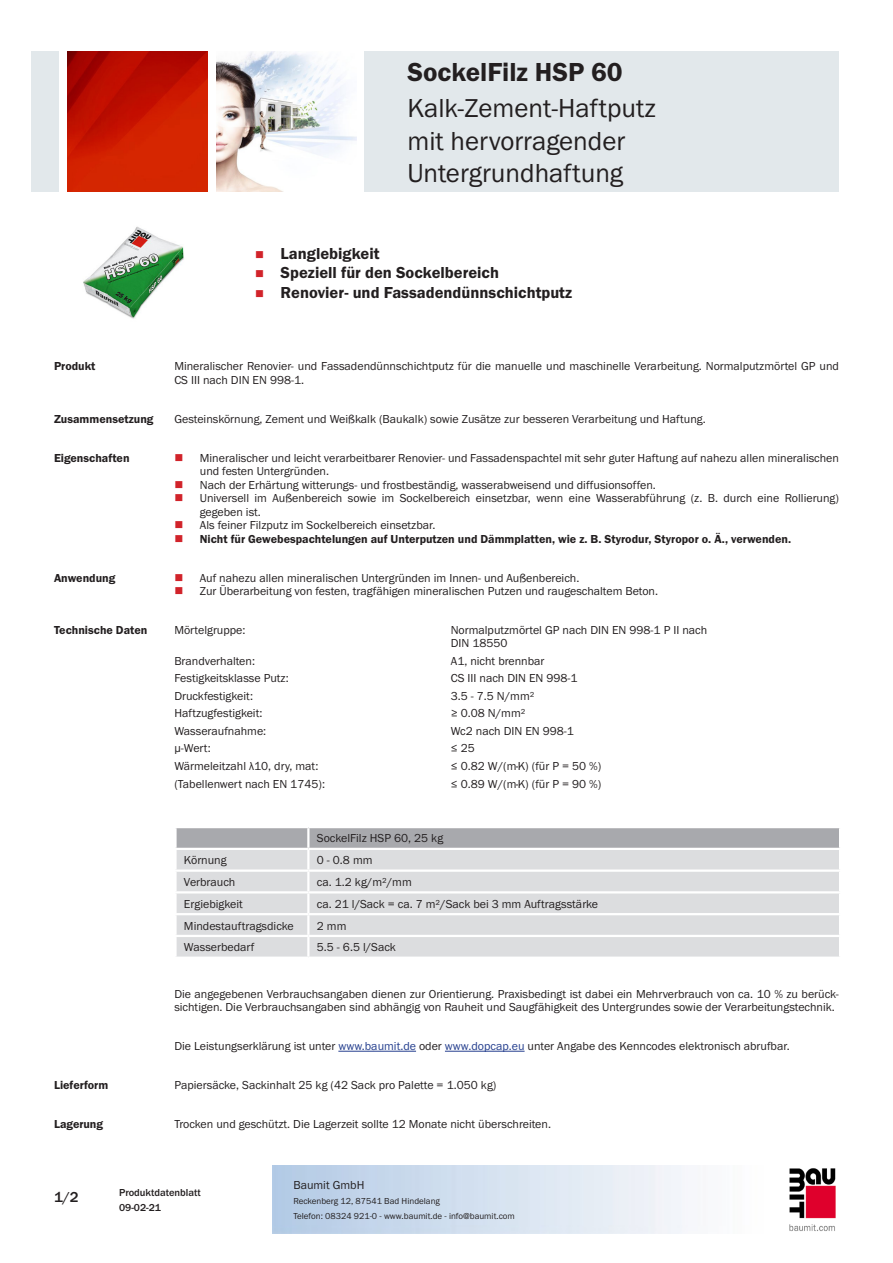
<style>
.page{position:relative;width:893px;height:1263px;background:#fff}
.page>*{position:absolute;margin:0;border:0;box-sizing:border-box;transform-origin:0 0}
.PDS_Produktname_Land{font:27px/32.4px "BM Franklin Gothic URW Boo";color:#231f20}
.PDS_Produktname{font:27px "BM Franklin Gothic URW Dem";color:#231f20}
.t1{font:16.5px "BM Franklin Gothic URW Dem";color:#231f20}
.t2{font:500 15px "BM Franklin Gothic URW";color:#231f20}
.PDS_Standard{font:12px/13.5px "BM Franklin Gothic URW Boo";color:#231f20}
.PDS_Standard_linksbü{font:12px/13.5px "BM Franklin Gothic URW Boo";color:#231f20}
.PDS_Header{font:12px "BM Franklin Gothic URW Dem";color:#231f20}
.t3{font:500 10.5px/15px "BM Franklin Gothic URW";color:#231f20}
.t4{font:9px/15px "BM Franklin Gothic URW Boo";color:#231f20}
.s1{color:#253f8e}
</style>
<div class="page">
<img style="left:789px;top:1168px;width:47px;height:63px">
<div style="left:32px;top:51px;width:27px;height:140px;background:#e2e8eb"></div>
<img style="left:68px;top:52px;width:140px;height:139px">
<img style="left:216px;top:51px;width:141px;height:140px">
<div style="left:365px;top:51px;width:474px;height:140px;background:#e2e8eb"></div>
<img style="left:83px;top:226px;width:101px;height:93px">
<div style="left:177px;top:893px;width:662px;height:63px;background:#dcdddf"></div>
<svg style="left:176px;top:827px;width:664px;height:64px;background:#cfd0d2"></svg>
<hr style="left:307px;top:893px;width:2px;height:20px;background:#fff">
<hr style="left:174px;top:913px;width:134px;height:2px;background:#fff">
<hr style="left:308px;top:913px;width:533px;height:2px;background:#fff">
<hr style="left:307px;top:915px;width:2px;height:20px;background:#fff">
<hr style="left:174px;top:935px;width:134px;height:2px;background:#fff">
<hr style="left:308px;top:935px;width:533px;height:2px;background:#fff">
<svg style="left:307px;top:937px;width:2px;height:19px"></svg>
<hr style="left:338px;top:1051px;width:78px;height:1px;background:#253f8e">
<hr style="left:445px;top:1051px;width:80px;height:1px;background:#253f8e">
<p class="PDS_Produktname" style="left:407px;top:55px;width:217px">SockelFilz HSP 60</p>
<p class="PDS_Produktname_Land" style="left:407px;top:92px;width:250px">Kalk-Zement-Haftputz mit hervorragender<br>Untergrundhaftung</p>
<p class="t1" style="left:281px;top:243px;width:100px">Langlebigkeit</p>
<p class="t1" style="left:281px;top:263px;width:220px">Speziell für den Sockelbereich</p>
<p class="t1" style="left:281px;top:282px;width:293px">Renovier- und Fassadendünnschichtputz</p>
<p class="PDS_Header" style="left:54px;top:359px;width:43px">Produkt</p>
<p class="PDS_Standard" style="left:174px;top:360px;width:666px">Mineralischer Renovier- und Fassadendünnschichtputz für die manuelle und maschinelle Verarbeitung. Normalputzmörtel GP und<br>CS III nach DIN EN 998-1.</p>
<p class="PDS_Header" style="left:54px;top:411px;width:101px">Zusammensetzung</p>
<p class="PDS_Standard" style="left:174px;top:412px;width:533px">Gesteinskörnung, Zement und Weißkalk (Baukalk) sowie Zusätze zur besseren Verarbeitung und Haftung.</p>
<p class="PDS_Header" style="left:54px;top:450px;width:77px">Eigenschaften</p>
<p class="PDS_Standard" style="left:200px;top:451px;width:641px">Mineralischer und leicht verarbeitbarer Renovier- und Fassadenspachtel mit sehr guter Haftung auf nahezu allen mineralischen und festen Untergründen.</p>
<p class="PDS_Standard" style="left:200px;top:478px;width:457px">Nach der Erhärtung witterungs- und frostbeständig, wasserabweisend und diffusionsoffen.</p>
<p class="PDS_Standard" style="left:200px;top:492px;width:641px">Universell im Außenbereich sowie im Sockelbereich einsetzbar, wenn eine Wasserabführung (z. B. durch eine Rollierung) gegeben ist.</p>
<p class="PDS_Standard" style="left:200px;top:519px;width:237px">Als feiner Filzputz im Sockelbereich einsetzbar.</p>
<p class="PDS_Header" style="left:200px;top:531px;width:593px">Nicht für Gewebespachtelungen auf Unterputzen und Dämmplatten, wie z. B. Styrodur, Styropor o. Ä., verwenden.</p>
<p class="PDS_Header" style="left:54px;top:570px;width:63px">Anwendung</p>
<p class="PDS_Standard" style="left:200px;top:571px;width:381px">Auf nahezu allen mineralischen Untergründen im Innen- und Außenbereich.</p>
<p class="PDS_Standard" style="left:200px;top:584px;width:460px">Zur Überarbeitung von festen, tragfähigen mineralischen Putzen und raugeschaltem Beton.</p>
<p class="PDS_Header" style="left:54px;top:622px;width:95px">Technische Daten</p>
<p class="PDS_Standard_linksbü" style="left:174px;top:623px;width:73px">Mörtelgruppe:</p>
<p class="PDS_Standard_linksbü" style="left:451px;top:623px;width:258px">Normalputzmörtel GP nach DIN EN 998-1 P II nach<br>DIN 18550</p>
<p class="PDS_Standard_linksbü" style="left:174px;top:654px;width:82px">Brandverhalten:</p>
<p class="PDS_Standard_linksbü" style="left:451px;top:654px;width:95px">A1, nicht brennbar</p>
<p class="PDS_Standard_linksbü" style="left:174px;top:672px;width:116px">Festigkeitsklasse Putz:</p>
<p class="PDS_Standard_linksbü" style="left:451px;top:672px;width:128px">CS III nach DIN EN 998-1</p>
<p class="PDS_Standard_linksbü" style="left:174px;top:689px;width:80px">Druckfestigkeit:</p>
<p class="PDS_Standard_linksbü" style="left:451px;top:689px;width:85px">3.5 - 7.5 N/mm²</p>
<p class="PDS_Standard_linksbü" style="left:174px;top:707px;width:90px">Haftzugfestigkeit:</p>
<p class="PDS_Standard_linksbü" style="left:451px;top:707px;width:76px">≥ 0.08 N/mm²</p>
<p class="PDS_Standard_linksbü" style="left:174px;top:724px;width:93px">Wasseraufnahme:</p>
<p class="PDS_Standard_linksbü" style="left:451px;top:724px;width:125px">Wc2 nach DIN EN 998-1</p>
<p class="PDS_Standard_linksbü" style="left:174px;top:742px;width:38px">μ-Wert:</p>
<p class="PDS_Standard_linksbü" style="left:451px;top:742px;width:26px">≤ 25</p>
<p class="PDS_Standard_linksbü" style="left:174px;top:759px;width:146px">Wärmeleitzahl λ10, dry, mat:</p>
<p class="PDS_Standard_linksbü" style="left:451px;top:759px;width:152px">≤ 0.82 W/(m·K) (für P = 50 %)</p>
<p class="PDS_Standard_linksbü" style="left:174px;top:777px;width:152px">(Tabellenwert nach EN 1745):</p>
<p class="PDS_Standard_linksbü" style="left:451px;top:777px;width:152px">≤ 0.89 W/(m·K) (für P = 90 %)</p>
<p class="PDS_Standard_linksbü" style="left:317px;top:832px;width:128px">SockelFilz HSP 60, 25 kg</p>
<p class="PDS_Standard_linksbü" style="left:184px;top:854px;width:44px">Körnung</p>
<p class="PDS_Standard_linksbü" style="left:317px;top:854px;width:57px">0 - 0.8 mm</p>
<p class="PDS_Standard_linksbü" style="left:184px;top:875px;width:53px">Verbrauch</p>
<p class="PDS_Standard_linksbü" style="left:317px;top:875px;width:96px">ca. 1.2 kg/m²/mm</p>
<p class="PDS_Standard_linksbü" style="left:184px;top:897px;width:60px">Ergiebigkeit</p>
<p class="PDS_Standard_linksbü" style="left:317px;top:897px;width:283px">ca. 21 l/Sack = ca. 7 m²/Sack bei 3 mm Auftragsstärke</p>
<p class="PDS_Standard_linksbü" style="left:184px;top:919px;width:111px">Mindestauftragsdicke</p>
<p class="PDS_Standard_linksbü" style="left:317px;top:919px;width:31px">2 mm</p>
<p class="PDS_Standard_linksbü" style="left:184px;top:941px;width:72px">Wasserbedarf</p>
<p class="PDS_Standard_linksbü" style="left:317px;top:941px;width:81px">5.5 - 6.5 l/Sack</p>
<p class="PDS_Standard" style="left:174px;top:987px;width:666px">Die angegebenen Verbrauchsangaben dienen zur Orientierung. Praxisbedingt ist dabei ein Mehrverbrauch von ca. 10 % zu berück&shy;sichtigen. Die Verbrauchsangaben sind abhängig von Rauheit und Saugfähigkeit des Untergrundes sowie der Verarbeitungstechnik.</p>
<p class="PDS_Standard" style="left:174px;top:1039px;width:617px">Die Leistungserklärung ist unter <span class="s1">www.baumit.de</span> oder <span class="s1">www.dopcap.eu</span> unter Angabe des Kenncodes elektronisch abrufbar.</p>
<p class="PDS_Header" style="left:54px;top:1077px;width:56px">Lieferform</p>
<p class="PDS_Standard" style="left:174px;top:1078px;width:324px">Papiersäcke, Sackinhalt 25 kg (42 Sack pro Palette = 1.050 kg)</p>
<p class="PDS_Header" style="left:54px;top:1116px;width:51px">Lagerung</p>
<p class="PDS_Standard" style="left:174px;top:1117px;width:378px">Trocken und geschützt. Die Lagerzeit sollte 12 Monate nicht überschreiten.</p>
<p class="t2" style="left:54px;top:1188px;width:26px">1/2</p>
<p class="t3" style="left:119px;top:1185px;width:83px">Produktdatenblatt<br>09-02-21</p>
<p class="PDS_Standard" style="left:293px;top:1178px;width:73px">Baumit GmbH</p>
<p class="t4" style="left:293px;top:1193px;width:223px">Reckenberg 12, 87541 Bad Hindelang<br>Telefon: 08324 921-0 - www.baumit.de - info@baumit.com</p>
</div>
